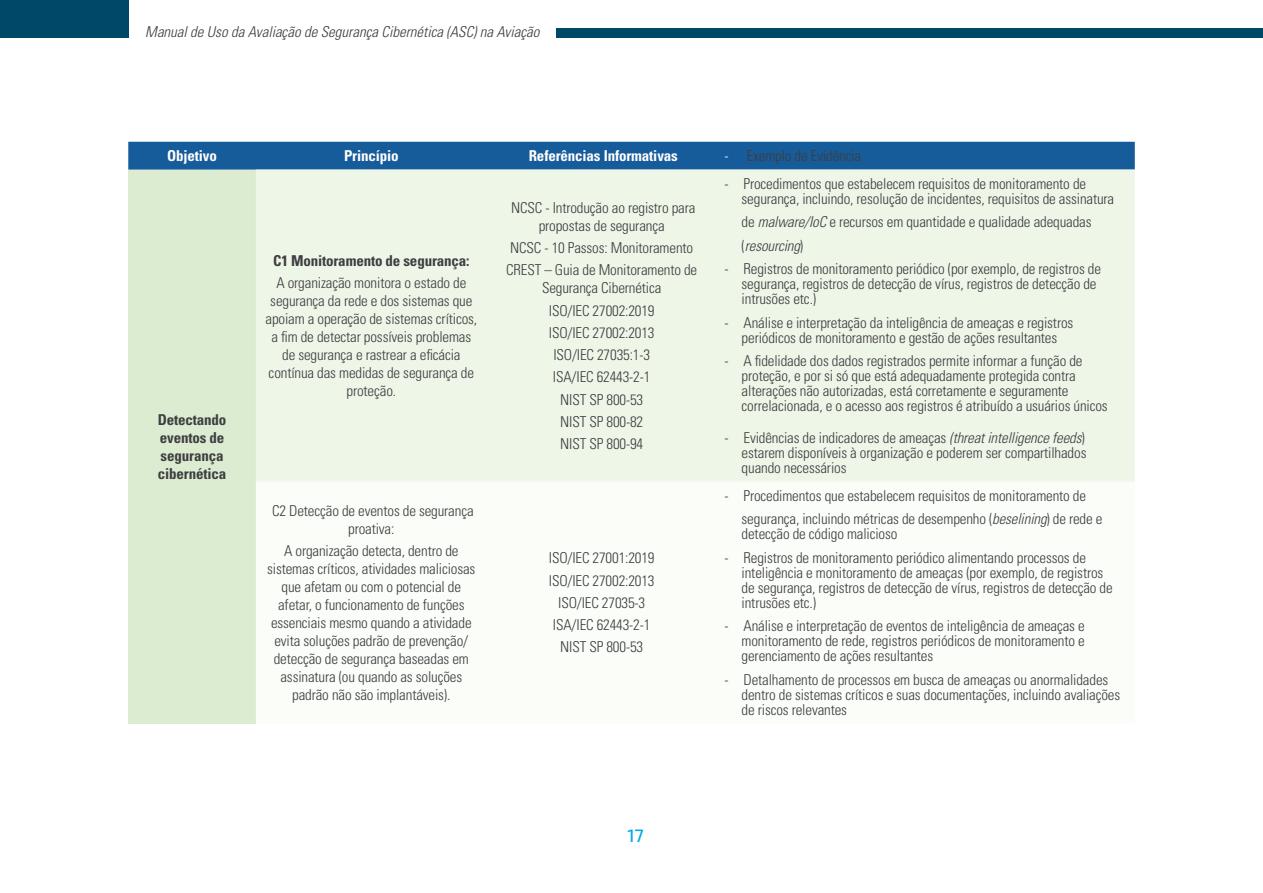
<style>
.page{position:relative;width:1263px;height:893px;background:#fff}
.page>*{position:absolute;margin:0;border:0;box-sizing:border-box;transform-origin:0 0}
.t1{font:500 18px "Exo 2";color:#00a7e3}
.t2{font:300 condensed 15px/18px "Univers LT Std";letter-spacing:-.01em;color:#3e3d40}
.t3{font:700 condensed 15px/18px "Univers LT Std";letter-spacing:-.01em;color:#3e3d40}
.t4{font:italic 300 condensed 15px "Univers LT Std";color:#3e3d40}
.t5{font:700 condensed 15px "Univers LT Std";letter-spacing:-.01em;color:#fff}
.s1{color:#fff}
.s2{font-style:italic}
</style>
<div class="page">
<div style="left:0;top:0;width:128px;height:38px;background:#004867"></div>
<div style="left:556px;top:29px;width:707px;height:9px;background:#004867"></div>
<div style="left:128px;top:142px;width:1007px;height:28px;background:#165b9a"></div>
<div style="left:128px;top:170px;width:128px;height:553px;background:#dcecd1"></div>
<div style="left:256px;top:170px;width:879px;height:312px;background:#eef6e8"></div>
<p class="t4" style="left:145px;top:23px;width:396px">Manual de Uso da Avaliação de Segurança Cibernética (ASC) na Aviação</p>
<p class="t5" style="left:167px;top:147px;width:51px">Objetivo</p>
<p class="t5" style="left:344px;top:147px;width:56px">Princípio</p>
<p class="t5" style="left:529px;top:147px;width:151px">Referências Informativas</p>
<p class="t2" style="left:725px;top:147px;width:138px"><span class="s1">-</span> Exemplo de Evidência</p>
<p class="t3" style="left:158px;top:411px;width:70px">Detectando eventos de segurança cibernética</p>
<p class="t3" style="left:273px;top:252px;width:198px">C1 Monitoramento de segurança:</p>
<p class="t2" style="left:266px;top:274px;width:213px;text-align:center">A organização monitora o estado de segurança da rede e dos sistemas que apoiam a operação de sistemas críticos, a fim de detectar possíveis problemas de segurança e rastrear a eficácia contínua das medidas de segurança de proteção.</p>
<p class="t2" style="left:511px;top:199px;width:186px;text-align:center">NCSC - Introdução ao registro para propostas de segurança</p>
<p class="t2" style="left:506px;top:237px;width:193px;line-height:22.2px">NCSC - 10 Passos: Monitoramento<br>CREST – Guia de Monitoramento de</p>
<p class="t2" style="left:542px;top:277px;width:121px;line-height:22.2px;text-align:center">Segurança Cibernética<br>ISO/IEC 27002:2019<br>ISO/IEC 27002:2013<br>ISO/IEC 27035:1-3<br>ISA/IEC 62443-2-1<br>NIST SP 800-53<br>NIST SP 800-82<br>NIST SP 800-94</p>
<p class="t2" style="left:272px;top:502px;width:203px;text-align:center">C2 Detecção de eventos de segurança proativa:</p>
<p class="t2" style="left:267px;top:542px;width:210px;text-align:center">A organização detecta, dentro de sistemas críticos, atividades maliciosas que afetam ou com o potencial de afetar, o funcionamento de funções essenciais mesmo quando a atividade evita soluções padrão de prevenção/ detecção de segurança baseadas em assinatura (ou quando as soluções padrão não são implantáveis).</p>
<p class="t2" style="left:549px;top:547px;width:107px;line-height:22.2px;text-align:center">ISO/IEC 27001:2019<br>ISO/IEC 27002:2013<br>ISO/IEC 27035-3<br>ISA/IEC 62443-2-1<br>NIST SP 800-53</p>
<p class="t2" style="left:742px;top:176px;width:374px;line-height:15px;text-indent:-17px">- Procedimentos que estabelecem requisitos de monitoramento de segurança, incluindo, resolução de incidentes, requisitos de assinatura</p>
<p class="t2" style="left:742px;top:210px;width:351px;line-height:23.4px">de <span class="s2">malware/IoC</span> e recursos em quantidade e qualidade adequadas (<span class="s2">resourcing</span>)</p>
<p class="t2" style="left:742px;top:261px;width:361px;line-height:15px;text-indent:-17px">- Registros de monitoramento periódico (por exemplo, de registros de segurança, registros de detecção de vírus, registros de detecção de intrusões etc.)</p>
<p class="t2" style="left:725px;top:315px;width:350px;line-height:15px;text-align:center">- Análise e interpretação da inteligência de ameaças e registros periódicos de monitoramento e gestão de ações resultantes</p>
<p class="t2" style="left:742px;top:353px;width:368px;line-height:15px;text-indent:-17px">- A fidelidade dos dados registrados permite informar a função de proteção, e por si só que está adequadamente protegida contra alterações não autorizadas, está corretamente e seguramente correlacionada, e o acesso aos registros é atribuído a usuários únicos</p>
<p class="t2" style="left:742px;top:430px;width:346px;line-height:15px;text-indent:-17px">- Evidências de indicadores de ameaças <span class="s2">(threat intelligence feeds</span>) estarem disponíveis à organização e poderem ser compartilhados quando necessários</p>
<p class="t2" style="left:742px;top:484px;width:362px;line-height:23.4px;text-indent:-17px">- Procedimentos que estabelecem requisitos de monitoramento de segurança, incluindo métricas de desempenho (<span class="s2">beselining</span>) de rede e</p>
<p class="t2" style="left:742px;top:525px;width:157px">detecção de código malicioso</p>
<p class="t2" style="left:742px;top:550px;width:373px;line-height:15px;text-indent:-17px">- Registros de monitoramento periódico alimentando processos de inteligência e monitoramento de ameaças (por exemplo, de registros de segurança, registros de detecção de vírus, registros de detecção de intrusões etc.)</p>
<p class="t2" style="left:742px;top:619px;width:345px;line-height:15px;text-align:justify;text-indent:-17px">- Análise e interpretação de eventos de inteligência de ameaças e monitoramento de rede, registros periódicos de monitoramento e gerenciamento de ações resultantes</p>
<p class="t2" style="left:742px;top:672px;width:380px;line-height:15px;text-indent:-17px">- Detalhamento de processos em busca de ameaças ou anormalidades dentro de sistemas críticos e suas documentações, incluindo avaliações de riscos relevantes</p>
<p class="t1" style="left:627px;top:825px;width:18px">17</p>
</div>
